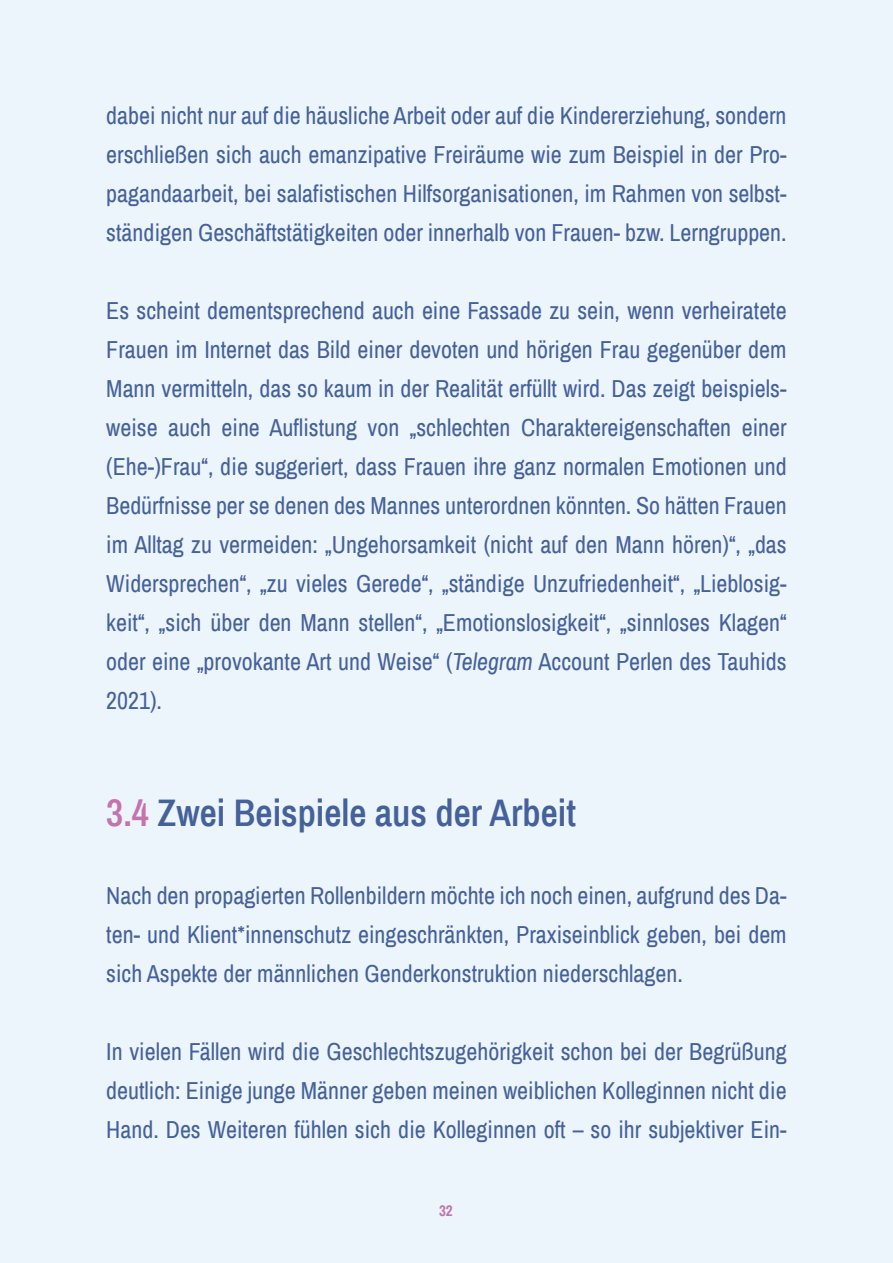
<style>
.page{position:relative;width:893px;height:1263px;background:#ecf4fc}
.page>*{position:absolute;margin:0;border:0;box-sizing:border-box;transform-origin:0 0}
.t1{font:600 37.5px "Archivo Narrow";color:#456199}
.t2{font:24px/39px "Archivo Narrow";color:#456199;text-align:justify}
.t3{font:700 15px "Archivo Narrow";color:#c473ad}
.s1{font-style:italic}
.s2{color:#c473ad}
</style>
<div class="page">
<p class="t2" style="left:106px;top:95px;width:682px">dabei nicht nur auf die häusliche Arbeit oder auf die Kindererziehung, sondern erschließen sich auch emanzipative Freiräume wie zum Beispiel in der Pro&shy;pagandaarbeit, bei salafistischen Hilfsorganisationen, im Rahmen von selbst&shy;ständigen Geschäftstätigkeiten oder innerhalb von Frauen- bzw. Lerngruppen.</p>
<p class="t2" style="left:106px;top:290px;width:682px">Es scheint dementsprechend auch eine Fassade zu sein, wenn verheiratete Frauen im Internet das Bild einer devoten und hörigen Frau gegenüber dem Mann vermitteln, das so kaum in der Realität erfüllt wird. Das zeigt beispiels&shy;weise auch eine Auflistung von „schlechten Charaktereigenschaften einer (Ehe-)Frau“, die suggeriert, dass Frauen ihre ganz normalen Emotionen und Bedürfnisse per se denen des Mannes unterordnen könnten. So hätten Frauen im Alltag zu vermeiden: „Ungehorsamkeit (nicht auf den Mann hören)“, „das Widersprechen“, „zu vieles Gerede“, „ständige Unzufriedenheit“, „Lieblosig&shy;keit“, „sich über den Mann stellen“, „Emotionslosigkeit“, „sinnloses Klagen“ oder eine „provokante Art und Weise“ (<span class="s1">Telegram</span> Account Perlen des Tauhids 2021).</p>
<h1 class="t1" style="left:106px;top:786px;width:471px"><span class="s2">3.4</span> Zwei Beispiele aus der Arbeit</h1>
<p class="t2" style="left:106px;top:875px;width:682px">Nach den propagierten Rollenbildern möchte ich noch einen, aufgrund des Da&shy;ten- und Klient*innenschutz eingeschränkten, Praxiseinblick geben, bei dem sich Aspekte der männlichen Genderkonstruktion niederschlagen.</p>
<p class="t2" style="left:106px;top:1031px;width:682px">In vielen Fällen wird die Geschlechtszugehörigkeit schon bei der Begrüßung deutlich: Einige junge Männer geben meinen weiblichen Kolleginnen nicht die Hand. Des Weiteren fühlen sich die Kolleginnen oft – so ihr subjektiver Ein-</p>
<p class="t3" style="left:439px;top:1200px;width:15px">32</p>
</div>
